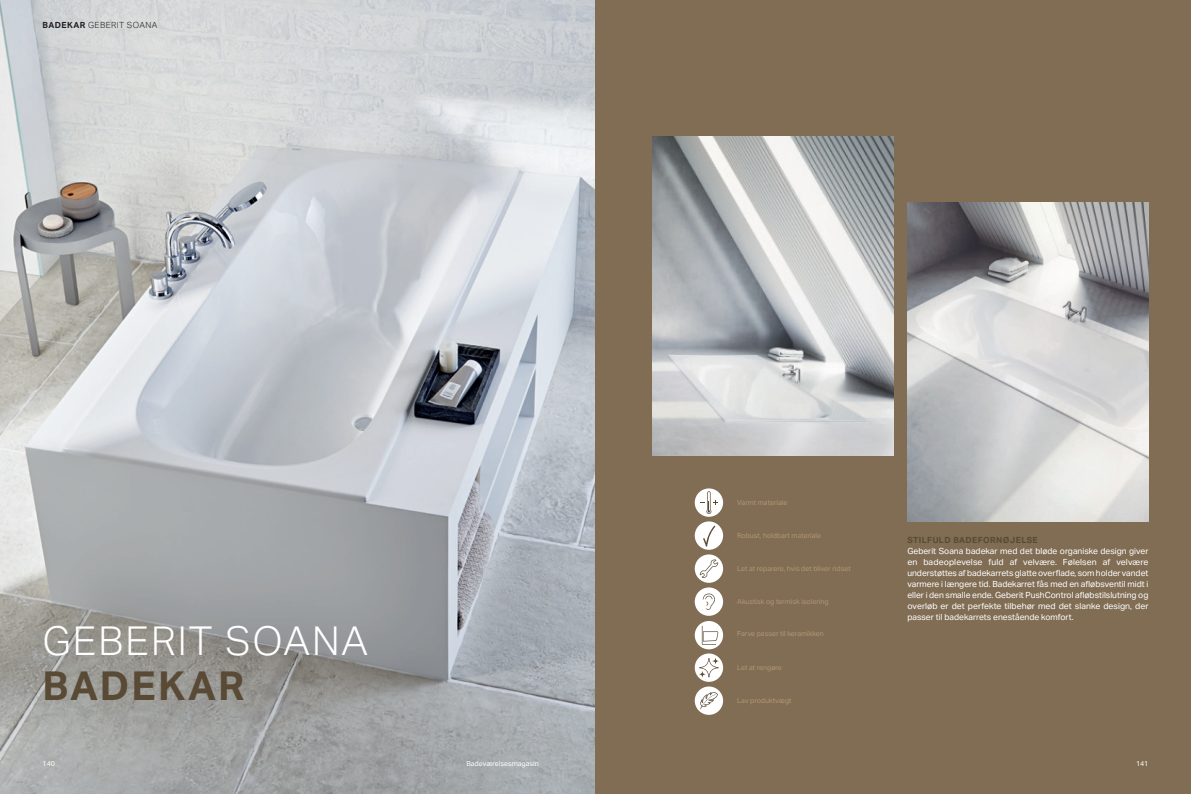
<style>
.page{position:relative;width:1191px;height:794px;background:#fff}
.page>*{position:absolute;margin:0;border:0;box-sizing:border-box;transform-origin:0 0}
.Header_40_45_light_a{font:300 40px/45px "Aktiv Grotesk Geberit";letter-spacing:.05em;color:#fff}
.Body_copy_8_5_11_reg{font:8.5px/11px "Aktiv Grotesk Geberit";color:#fff;text-align:justify}
.Body_header_8_5_11_b{font:700 8.5px "Aktiv Grotesk Geberit";letter-spacing:.05em;color:#594a36}
.Chapter_8_5_black{font:300 8.5px "Aktiv Grotesk Geberit";letter-spacing:.05em;color:#231f20}
.Caption_copy_7_9_B7{font:7px "Aktiv Grotesk Geberit";color:#b29674}
.t1{font:7px "Aktiv Grotesk Geberit";color:#fff}
.s1{font-weight:700}
.s2{font-weight:700;color:#594a36}
</style>
<div class="page">
<img style="left:0;top:0;width:595px;height:794px">
<div style="left:595px;top:0;width:596px;height:794px;background:#806d53"></div>
<img style="left:652px;top:136px;width:241px;height:319px">
<img style="left:907px;top:202px;width:241px;height:319px">
<svg style="left:694px;top:488px;width:29px;height:29px"></svg>
<svg style="left:700px;top:491px;width:17px;height:23px"></svg>
<div style="left:694px;top:521px;width:29px;height:29px;background:#fff;border-radius:50%"></div>
<svg style="left:703px;top:525px;width:12px;height:21px"></svg>
<svg style="left:694px;top:621px;width:29px;height:28px"></svg>
<svg style="left:702px;top:625px;width:16px;height:19px"></svg>
<svg style="left:694px;top:554px;width:29px;height:29px"></svg>
<svg style="left:700px;top:559px;width:18px;height:19px"></svg>
<div style="left:694px;top:587px;width:29px;height:29px;background:#fff;border-radius:50%"></div>
<svg style="left:703px;top:593px;width:12px;height:17px"></svg>
<svg style="left:694px;top:686px;width:29px;height:29px"></svg>
<svg style="left:698px;top:692px;width:19px;height:17px"></svg>
<svg style="left:694px;top:653px;width:29px;height:29px"></svg>
<svg style="left:699px;top:658px;width:19px;height:19px"></svg>
<p class="Chapter_8_5_black" style="left:43px;top:20px;width:116px"><span class="s1">BADEKAR</span> GEBERIT SOANA</p>
<p class="Header_40_45_light_a" style="left:43px;top:618px;width:327px">GEBERIT SOANA<br><span class="s2">BADEKAR</span></p>
<p class="Caption_copy_7_9_B7" style="left:737px;top:499px;width:52px">Varmt materiale</p>
<p class="Caption_copy_7_9_B7" style="left:737px;top:532px;width:85px">Robust, holdbart materiale</p>
<p class="Caption_copy_7_9_B7" style="left:737px;top:565px;width:115px">Let at reparere, hvis det bliver ridset</p>
<p class="Caption_copy_7_9_B7" style="left:737px;top:598px;width:93px">Akustisk og termisk isolering</p>
<p class="Caption_copy_7_9_B7" style="left:737px;top:630px;width:88px">Farve passer til keramikken</p>
<p class="Caption_copy_7_9_B7" style="left:737px;top:664px;width:46px">Let at rengøre</p>
<p class="Caption_copy_7_9_B7" style="left:737px;top:697px;width:56px">Lav produktvægt</p>
<p class="Body_header_8_5_11_b" style="left:907px;top:535px;width:132px">STILFULD BADEFORNØJELSE</p>
<p class="Body_copy_8_5_11_reg" style="left:907px;top:546px;width:243px">Geberit Soana badekar med det bløde organiske design giver en badeoplevelse fuld af velvære. Følelsen af velvære understøttes af badekarrets glatte overflade, som holder vandet varmere i længere tid. Badekarret fås med en afløbsventil midt i eller i den smalle ende. Geberit PushControl afløbstilslutning og overløb er det perfekte tilbehør med det slanke design, der passer til badekarrets enestående komfort.</p>
<p class="t1" style="left:43px;top:759px;width:14px">140</p>
<p class="t1" style="left:466px;top:759px;width:74px">Badeværelsesmagasin</p>
<p class="t1" style="left:1136px;top:759px;width:14px">141</p>
</div>
